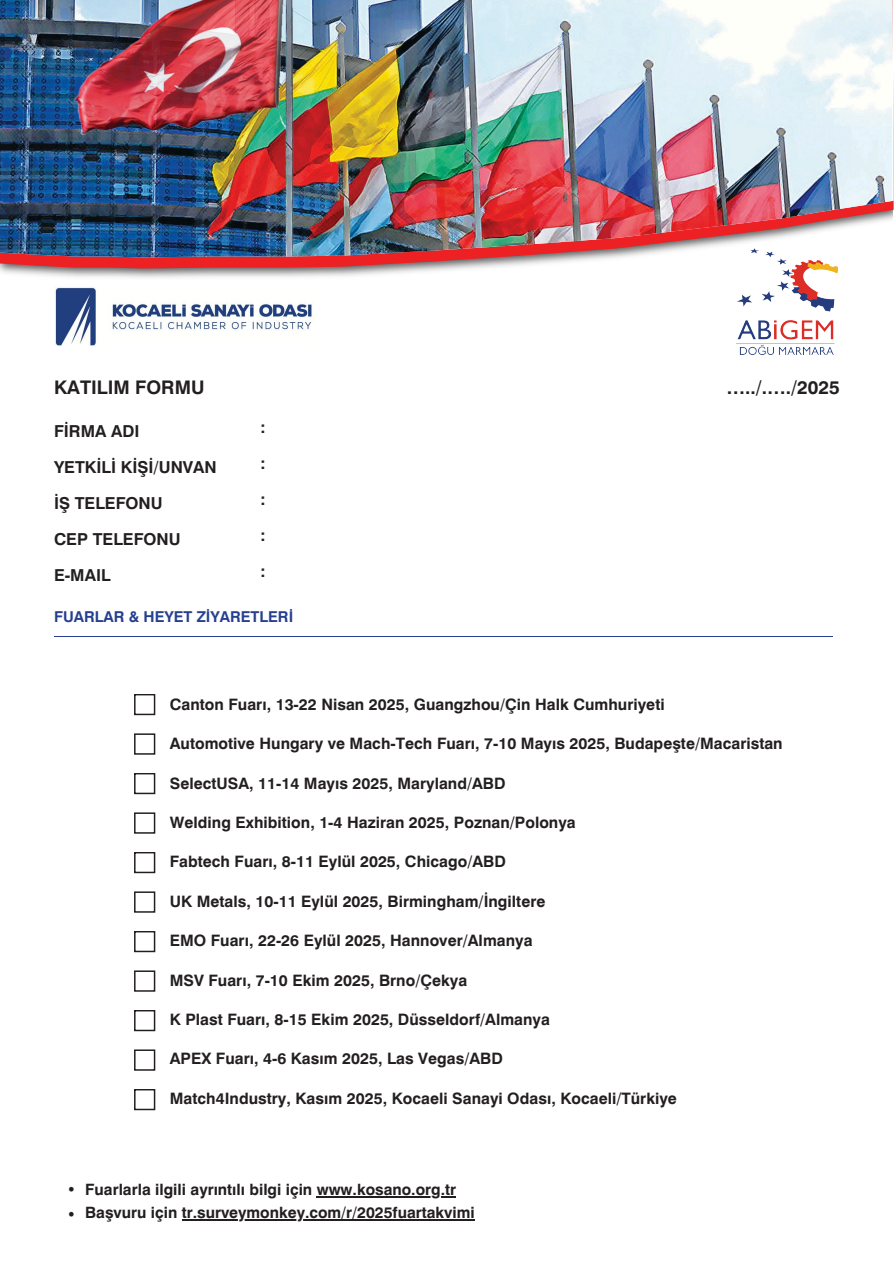
<style>
.page{position:relative;width:894px;height:1264px;background:#fff}
.page>*{position:absolute;margin:0;border:0;box-sizing:border-box;transform-origin:0 0}
.t1{font:700 18.75px "Swiss 721 Devanagari";color:#231f20}
.t2{font:700 16.5px/36px "Swiss 721 Devanagari";color:#231f20}
.t3{font:700 15.75px "Swiss 721 Devanagari";color:#231f20}
.t4{font:700 15.6px "Swiss 721 Devanagari";color:#231f20}
.t5{font:700 15px "Swiss 721 Devanagari";color:#26408f}
</style>
<div class="page">
<img style="left:0;top:268px;width:838px;height:10px">
<svg style="left:0;top:257px;width:838px;height:11px"></svg>
<img style="left:0;top:0;width:891px;height:257px">
<img style="left:55px;top:287px;width:257px;height:58px">
<img style="left:735px;top:249px;width:102px;height:106px">
<hr style="left:54px;top:636px;width:778px;height:1px;background:#26408f">
<svg style="left:134px;top:694px;width:21px;height:21px"></svg>
<svg style="left:134px;top:733px;width:21px;height:21px"></svg>
<svg style="left:134px;top:773px;width:21px;height:21px"></svg>
<svg style="left:134px;top:812px;width:21px;height:21px"></svg>
<svg style="left:134px;top:852px;width:21px;height:21px"></svg>
<svg style="left:134px;top:891px;width:21px;height:21px"></svg>
<svg style="left:134px;top:931px;width:21px;height:21px"></svg>
<svg style="left:134px;top:970px;width:21px;height:21px"></svg>
<svg style="left:134px;top:1010px;width:21px;height:21px"></svg>
<svg style="left:134px;top:1049px;width:21px;height:21px"></svg>
<svg style="left:134px;top:1089px;width:21px;height:21px"></svg>
<hr style="left:316px;top:1196px;width:140px;height:1px;background:#231f20">
<hr style="left:182px;top:1219px;width:292px;height:1px;background:#231f20">
<p class="t1" style="left:54px;top:376px;width:152px">KATILIM FORMU</p>
<p class="t1" style="left:726px;top:376px;width:115px">…../.…./2025</p>
<p class="t2" style="left:54px;top:413px;width:164px">Fİ RMA ADI<br>YETKİ Lİ Kİ Şİ/UNVAN<br>İŞ TELEFONU<br>CEP TELEFONU<br>E-MAIL</p>
<p class="t2" style="left:260px;top:409px;width:7px;text-align:justify">: : : : :</p>
<p class="t5" style="left:54px;top:608px;width:238px">FUARLAR &amp; HEYET ZİYARETLERİ</p>
<p class="t3" style="left:170px;top:695px;width:496px">Canton Fuarı, 13-22 Nisan 2025, Guangzhou/Çin Halk Cumhuriyeti</p>
<p class="t3" style="left:170px;top:734px;width:614px">Automotive Hungary ve Mach-Tech Fuarı, 7-10 Mayıs 2025, Budapeşte/Macaristan</p>
<h2 class="t3" style="left:170px;top:774px;width:337px">SelectUSA, 11-14 Mayıs 2025, Maryland/ABD</h2>
<p class="t3" style="left:170px;top:813px;width:407px">Welding Exhibition, 1-4 Haziran 2025, Poznan/Polonya</p>
<p class="t3" style="left:170px;top:852px;width:337px">Fabtech Fuarı, 8-11 Eylül 2025, Chicago/ABD</p>
<p class="t3" style="left:170px;top:892px;width:377px">UK Metals, 10-11 Eylül 2025, Birmingham/İ ngiltere</p>
<p class="t3" style="left:170px;top:931px;width:364px">EMO Fuarı, 22-26 Eylül 2025, Hannover/Almanya</p>
<p class="t3" style="left:170px;top:971px;width:299px">MSV Fuarı, 7-10 Ekim 2025, Brno/Çekya</p>
<p class="t3" style="left:170px;top:1010px;width:381px">K Plast Fuarı, 8-15 Ekim 2025, Düsseldorf/Almanya</p>
<p class="t3" style="left:170px;top:1049px;width:334px">APEX Fuarı, 4-6 Kasım 2025, Las Vegas/ABD</p>
<p class="t3" style="left:170px;top:1089px;width:508px">Match4Industry, Kasım 2025, Kocaeli Sanayi Odası, Kocaeli/Türkiye</p>
<h1 class="t3" style="left:67px;top:1180px;width:11px">•</h1>
<h2 class="t3" style="left:67px;top:1205px;width:11px">•</h2>
<p class="t4" style="left:85px;top:1180px;width:372px">Fuarlarla ilgili ayrıntılı bilgi için www.kosano.org.tr</p>
<p class="t4" style="left:85px;top:1203px;width:391px">Başvuru için tr.surveymonkey.com/r/2025fuartakvimi</p>
</div>
